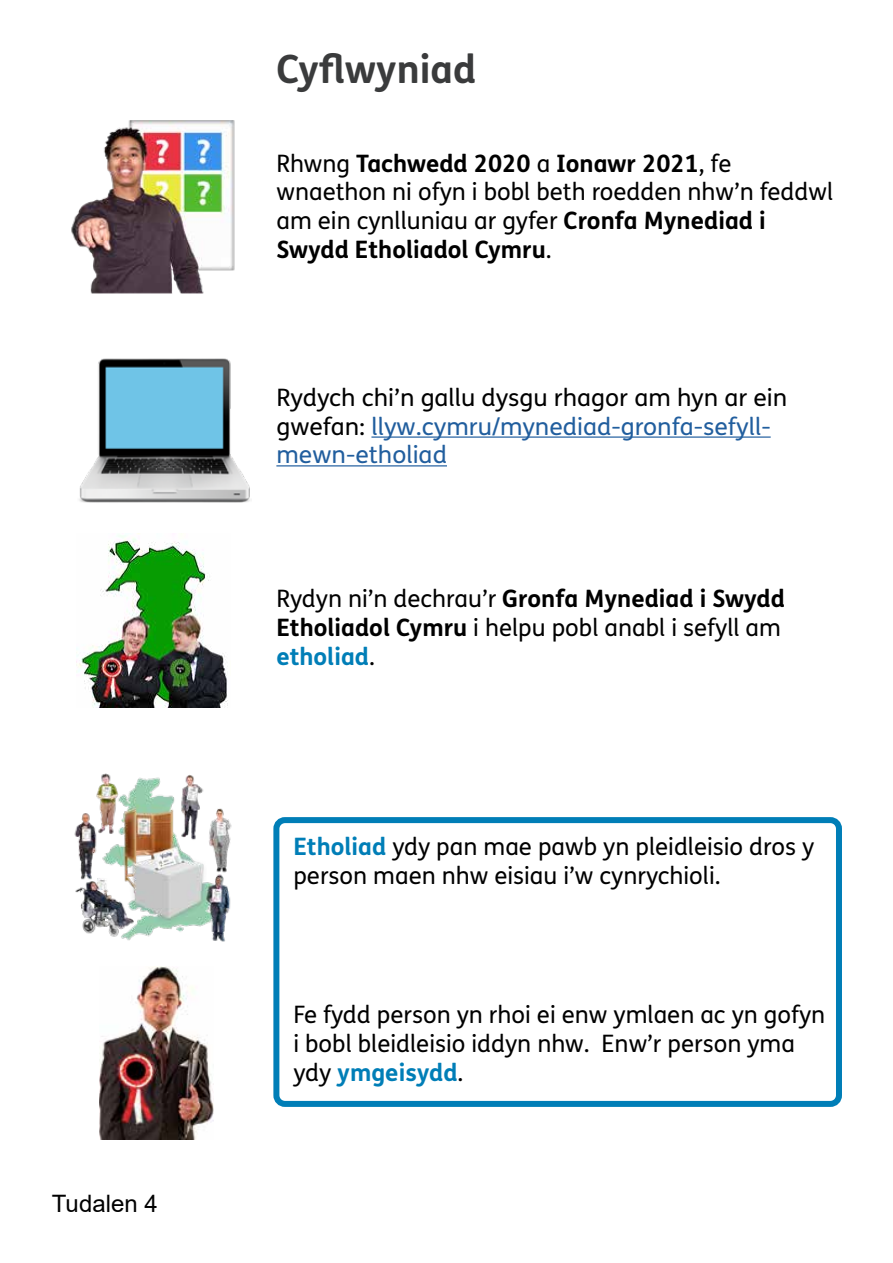
<style>
.page{position:relative;width:893px;height:1263px;background:#fff}
.page>*{position:absolute;margin:0;border:0;box-sizing:border-box;transform-origin:0 0}
.t1{font:700 39px "FS Me Pro";color:#3a3b3c}
.t2{font:24px/28.8px "FS Me Pro";color:#000}
.t3{font:24px/28.8px "FS Me Pro";color:#215e9e}
.t4{font:24px "Arial";color:#000}
.s1{font-weight:700}
.s2{color:#000}
.s3{font-weight:700;color:#007eb7}
</style>
<div class="page">
<hr style="left:371px;top:436px;width:400px;height:2px;background:#215e9e">
<hr style="left:276px;top:465px;width:171px;height:1px;background:#215e9e">
<img style="left:71px;top:120px;width:164px;height:173px">
<img style="left:79px;top:358px;width:171px;height:145px">
<img style="left:76px;top:533px;width:152px;height:174px">
<div style="left:273px;top:817px;width:569px;height:290px;border:6px solid #007eb7;border-radius:9px"></div>
<img style="left:74px;top:773px;width:158px;height:169px">
<img style="left:99px;top:966px;width:115px;height:174px">
<p class="t4" style="left:52px;top:1187px;width:107px">Tudalen 4</p>
<h1 class="t1" style="left:276px;top:39px;width:201px">Cyfwyniad</h1>
<p class="t2" style="left:276px;top:148px;width:558px">Rhwng <span class="s1">Tachwedd 2020</span> a <span class="s1">Ionawr 2021</span>, fe wnaethon ni ofyn i bobl beth roedden nhw’n feddwl am ein cynlluniau ar gyfer <span class="s1">Cronfa Mynediad i Swydd Etholiadol Cymru</span>.</p>
<p class="t3" style="left:276px;top:383px;width:512px"><span class="s2">Rydych chi’n gallu dysgu rhagor am hyn ar ein gwefan:</span> llyw.cymru/mynediad-gronfa-sefyll&shy;mewn-etholiad</p>
<p class="t2" style="left:276px;top:584px;width:510px">Rydyn ni’n dechrau’r <span class="s1">Gronfa Mynediad i Swydd<br>Etholiadol Cymru</span> i helpu pobl anabl i sefyll am <span class="s3">etholiad</span>.</p>
<p class="t2" style="left:293px;top:832px;width:522px"><span class="s3">Etholiad</span> ydy pan mae pawb yn pleidleisio dros y person maen nhw eisiau i’w cynrychioli.</p>
<p class="t2" style="left:293px;top:1000px;width:533px">Fe fydd person yn rhoi ei enw ymlaen ac yn gofyn i bobl bleidleisio iddyn nhw. Enw’r person yma ydy <span class="s3">ymgeisydd</span>.</p>
</div>
